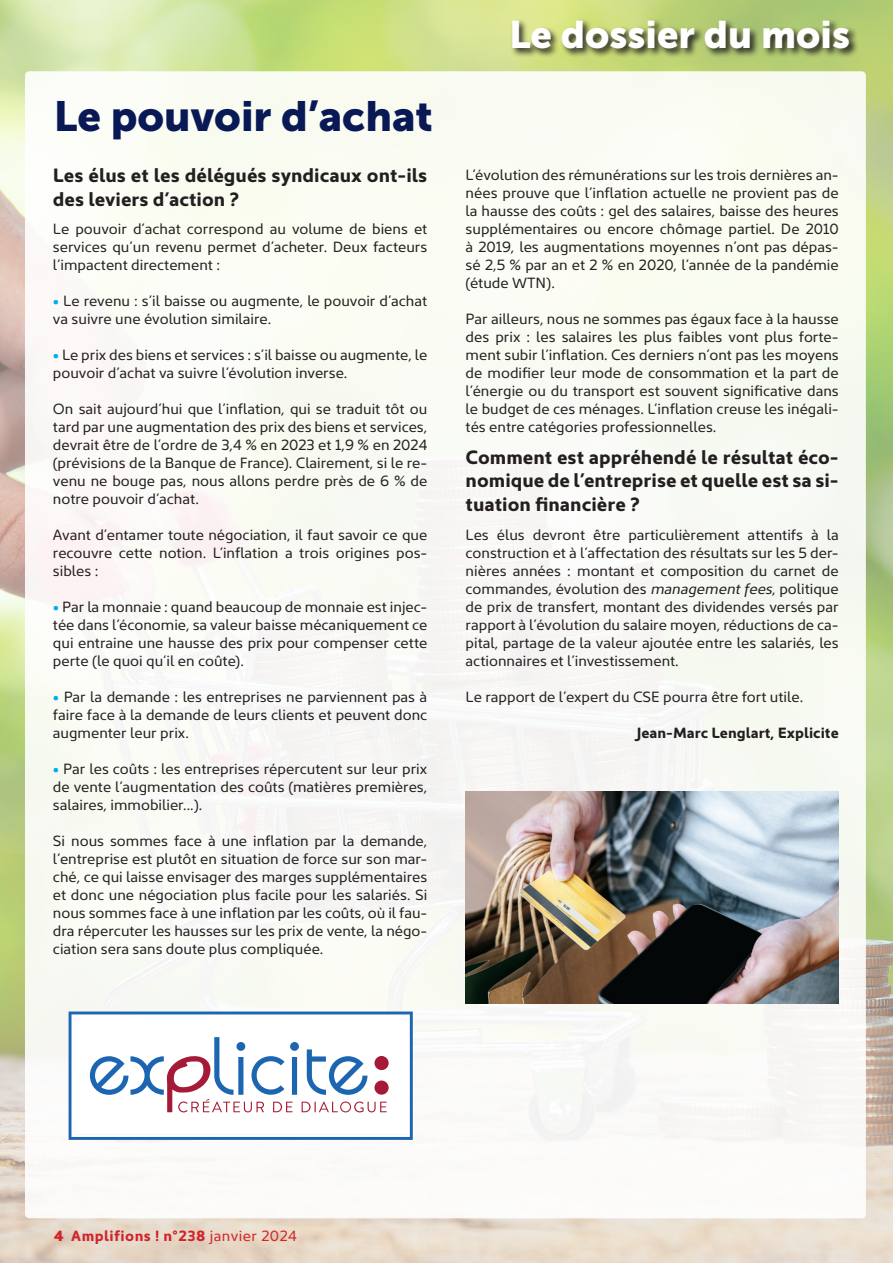
<style>
.page{position:relative;width:893px;height:1263px;background:#fff}
.page>*{position:absolute;margin:0;border:0;box-sizing:border-box;transform-origin:0 0}
.t1{font:42px "Museo Sans 900";color:#091956}
.t2{font:38.25px "Museo Sans 900";color:#fff}
.t3{font:700 19.5px/23.4px "Kyrial Sans Pro";color:#231f20;text-align:justify}
.t4{font:15px/18px "Kyrial Sans Pro";color:#231f20;text-align:justify}
.t5{font:700 15px "Kyrial Sans Pro";letter-spacing:.03em;color:#d1232a}
.t6{font:700 15px "Kyrial Sans Pro";color:#231f20}
.s1{color:#00aeef}
.s2{font-style:italic}
.s3{font-weight:900}
.s4{font-weight:400}
</style>
<div class="page">
<img style="left:0;top:0;width:893px;height:1263px">
<div style="left:25px;top:71px;width:841px;height:1147px;background:#fafaf4;border-radius:4px"></div>
<div style="left:510px;top:18px;width:349px;height:40px;background:#231f20;opacity:.94"></div>
<svg style="left:69px;top:1011px;width:344px;height:129px"></svg>
<img style="left:466px;top:791px;width:373px;height:212px">
<p class="t1" style="left:54px;top:93px;width:381px">Le pouvoir d’achat</p>
<p class="t3" style="left:53px;top:163px;width:376px">Les élus et les délégués syndicaux ont-ils des leviers d’action ?</p>
<p class="t4" style="left:53px;top:219px;width:376px">Le pouvoir d’achat correspond au volume de biens et services qu’un revenu permet d’acheter. Deux facteurs l’impactent directement :</p>
<p class="t4" style="left:53px;top:291px;width:376px"><span class="s1">•</span> Le revenu : s’il baisse ou augmente, le pouvoir d’achat va suivre une évolution similaire.</p>
<p class="t4" style="left:53px;top:345px;width:376px"><span class="s1">•</span> Le prix des biens et services : s’il baisse ou augmente, le pouvoir d’achat va suivre l’évolution inverse.</p>
<p class="t4" style="left:53px;top:399px;width:376px">On sait aujourd’hui que l’inflation, qui se traduit tôt ou tard par une augmentation des prix des biens et services, devrait être de l’ordre de 3,4 % en 2023 et 1,9 % en 2024 (prévisions de la Banque de France). Clairement, si le re&shy;venu ne bouge pas, nous allons perdre près de 6 % de notre pouvoir d’achat.</p>
<p class="t4" style="left:53px;top:525px;width:376px">Avant d’entamer toute négociation, il faut savoir ce que recouvre cette notion. L’inflation a trois origines pos&shy;sibles :</p>
<p class="t4" style="left:53px;top:597px;width:376px"><span class="s1">•</span> Par la monnaie : quand beaucoup de monnaie est injec&shy;tée dans l’économie, sa valeur baisse mécaniquement ce qui entraine une hausse des prix pour compenser cette perte (le quoi qu’il en coûte).</p>
<p class="t4" style="left:53px;top:687px;width:376px"><span class="s1">•</span> Par la demande : les entreprises ne parviennent pas à faire face à la demande de leurs clients et peuvent donc augmenter leur prix.</p>
<p class="t4" style="left:53px;top:759px;width:376px"><span class="s1">•</span> Par les coûts : les entreprises répercutent sur leur prix de vente l’augmentation des coûts (matières premières, salaires, immobilier...).</p>
<p class="t4" style="left:53px;top:831px;width:376px">Si nous sommes face à une inflation par la demande, l’entreprise est plutôt en situation de force sur son mar&shy;ché, ce qui laisse envisager des marges supplémentaires et donc une négociation plus facile pour les salariés. Si nous sommes face à une inflation par les coûts, où il fau&shy;dra répercuter les hausses sur les prix de vente, la négo&shy;ciation sera sans doute plus compliquée.</p>
<p class="t2" style="left:509px;top:13px;width:342px">Le dossier du mois</p>
<p class="t4" style="left:466px;top:165px;width:375px">L’évolution des rémunérations sur les trois dernières an&shy;nées prouve que l’inflation actuelle ne provient pas de la hausse des coûts : gel des salaires, baisse des heures supplémentaires ou encore chômage partiel. De 2010 à 2019, les augmentations moyennes n’ont pas dépas&shy;sé 2,5 % par an et 2 % en 2020, l’année de la pandémie (étude WTN).</p>
<p class="t4" style="left:466px;top:309px;width:375px">Par ailleurs, nous ne sommes pas égaux face à la hausse des prix : les salaires les plus faibles vont plus forte&shy;ment subir l’inflation. Ces derniers n’ont pas les moyens de modifier leur mode de consommation et la part de l’énergie ou du transport est souvent significative dans le budget de ces ménages. L’inflation creuse les inégali&shy;tés entre catégories professionnelles.</p>
<p class="t3" style="left:466px;top:444px;width:375px">Comment est appréhendé le résultat éco&shy;nomique de l’entreprise et quelle est sa si&shy;tuation financière ?</p>
<p class="t4" style="left:466px;top:525px;width:375px">Les élus devront être particulièrement attentifs à la construction et à l’affectation des résultats sur les 5 der&shy;nières années : montant et composition du carnet de commandes, évolution des <span class="s2">management fees</span>, politique de prix de transfert, montant des dividendes versés par rapport à l’évolution du salaire moyen, réductions de ca&shy;pital, partage de la valeur ajoutée entre les salariés, les actionnaires et l’investissement.</p>
<p class="t4" style="left:466px;top:687px;width:339px">Le rapport de l’expert du CSE pourra être fort utile.</p>
<p class="t6" style="left:636px;top:722px;width:204px">Jean-Marc Lenglart, Explicite</p>
<p class="t5" style="left:54px;top:1225px;width:244px"><span class="s3">4</span> Amplifions ! n°238 <span class="s4">janvier 2024</span></p>
</div>
